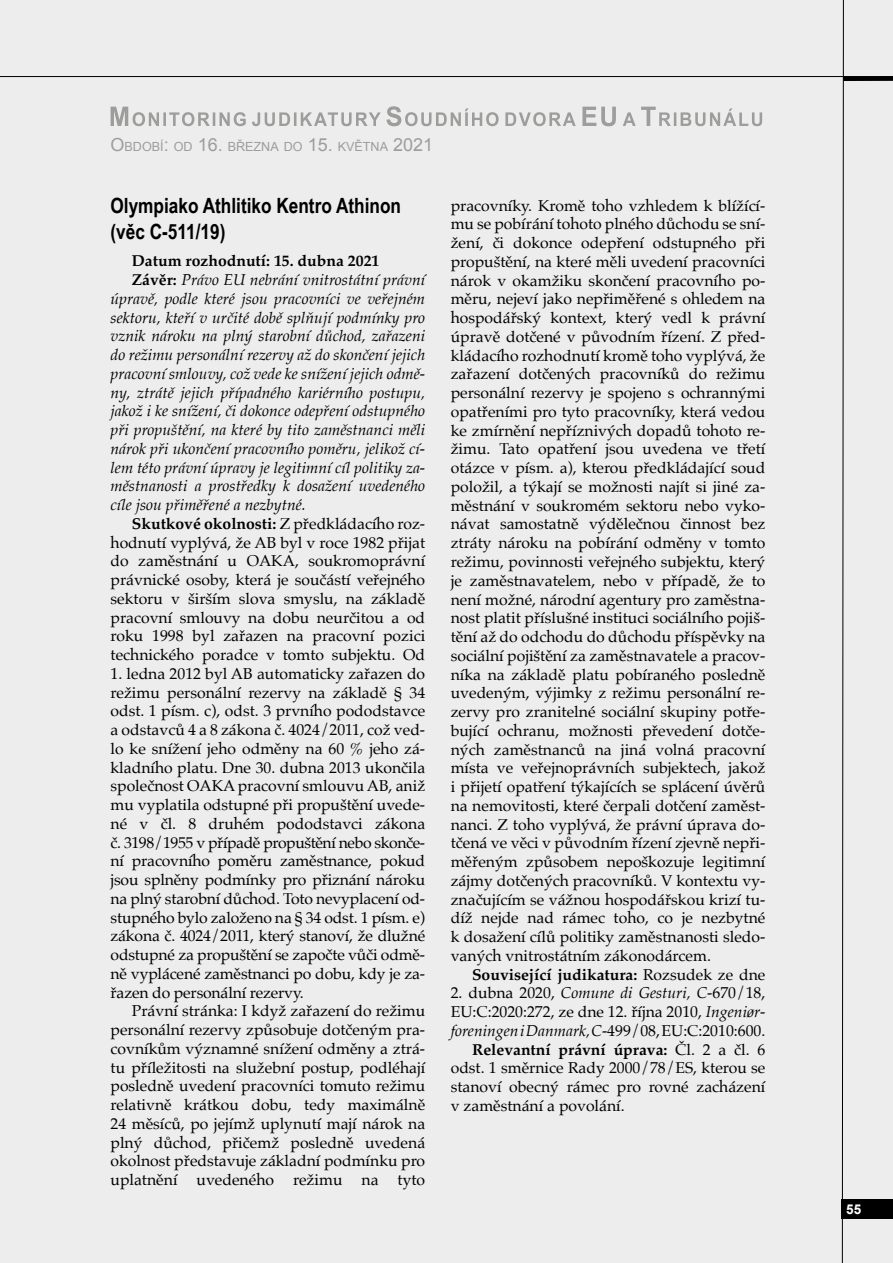
<style>
.page{position:relative;width:893px;height:1263px;background:#ededed}
.page>*{position:absolute;margin:0;border:0;box-sizing:border-box;transform-origin:0 0}
.titulek_14_17{font:700 21px/25.5px "Arial Narrow";color:#000}
.t1{font:15.75px/18.8px "Palatino";color:#000;text-align:justify}
.t2{font:italic 15.75px/18.8px "Palatino";color:#000;text-align:justify}
.t3{font:700 15.75px "Palatino";color:#000}
.text_paginace{font:700 13.5px "Arial";color:#fff}
.titulek_obdobi{font:12.6px "Arial";color:#9d9d9c}
.s1{font-size:18px}
.s2{font-weight:700;font-style:normal}
.s3{font-weight:700}
.s4{font-weight:400}
.s5{font-style:italic}
</style>
<div class="page">
<svg style="left:842px;top:0;width:2px;height:1263px;background:#767676"></svg>
<hr style="left:843px;top:77px;width:50px;height:4px;background:#000">
<div style="left:842px;top:1199px;width:51px;height:19px;background:#000"></div>
<hr style="left:0;top:76px;width:893px;height:1px;background:#000">
<svg style="left:111px;top:106px;width:651px;height:20px"></svg>
<p class="titulek_obdobi" style="left:111px;top:139px;width:324px"><span class="s1">O</span>BDOBÍ<span class="s1">:</span> OD <span class="s1">16.</span> BŘEZNA DO <span class="s1">15.</span> KVĚTNA <span class="s1">2021</span></p>
<p class="titulek_14_17" style="left:111px;top:192px;width:292px">Olympiako Athlitiko Kentro Athinon (věc C‑511/19)</p>
<p class="t3" style="left:132px;top:247px;width:249px">Datum rozhodnutí: 15. dubna 2021</p>
<p class="t2" style="left:111px;top:270px;width:316px;text-indent:21px"><span class="s2">Závěr:</span> Právo EU nebrání vnitrostátní právní úpravě, podle které jsou pracovníci ve veřejném sektoru, kteří v určité době splňují podmínky pro vznik nároku na plný starobní důchod, zařazeni do režimu personální rezervy až do skončení jejich pracovní smlouvy, což vede ke snížení jejich odmě&shy;ny, ztrátě jejich případného kariérního postupu, jakož i ke snížení, či dokonce odepření odstupného při propuštění, na které by tito zaměstnanci měli nárok při ukončení pracovního poměru, jelikož cí&shy;lem této právní úpravy je legitimní cíl politiky za&shy;městnanosti a prostředky k dosažení uvedeného cíle jsou přiměřené a nezbytné.</p>
<p class="t1" style="left:111px;top:514px;width:316px;text-indent:21px"><span class="s3">Skutkové okolnosti:</span> Z předkládacího roz&shy;hodnutí vyplývá, že AB byl v roce 1982 přijat do zaměstnání u OAKA, soukromoprávní právnické osoby, která je součástí veřejného sektoru v širším slova smyslu, na základě pracovní smlouvy na dobu neurčitou a od roku 1998 byl zařazen na pracovní pozici technického poradce v tomto subjektu. Od</p>
<p class="t1" style="left:111px;top:664px;width:316px">1. ledna 2012 byl AB automaticky zařazen do režimu personální rezervy na základě § 34 odst. 1 písm. c), odst. 3 prvního pododstavce a odstavců 4 a 8 zákona č. 4024/2011, což ved&shy;lo ke snížení jeho odměny na 60 % jeho zá&shy;kladního platu. Dne 30. dubna 2013 ukončila společnost OAKApracovní smlouvu AB, aniž mu vyplatila odstupné při propuštění uvede&shy;né v čl. 8 druhém pododstavci zákona č. 3198/1955 v případě propuštění nebo skonče&shy;ní pracovního poměru zaměstnance, pokud jsou splněny podmínky pro přiznání nároku na plný starobní důchod. Toto nevyplacení od&shy;stupného bylo založeno na § 34 odst. 1 písm. e) zákona č. 4024/2011, který stanoví, že dlužné odstupné za propuštění se započte vůči odmě&shy;ně vyplácené zaměstnanci po dobu, kdy je za&shy;řazen do personální rezervy.</p>
<p class="t1" style="left:111px;top:1001px;width:316px;text-indent:21px">Právní stránka: I když zařazení do režimu personální rezervy způsobuje dotčeným pra&shy;covníkům významné snížení odměny a ztrá&shy;tu příležitosti na služební postup, podléhají posledně uvedení pracovníci tomuto režimu relativně krátkou dobu, tedy maximálně 24 měsíců, po jejímž uplynutí mají nárok na plný důchod, přičemž posledně uvedená okolnost představuje základní podmínku pro uplatnění uvedeného režimu na tyto</p>
<p class="t1" style="left:451px;top:196px;width:316px">pracovníky. Kromě toho vzhledem k blížící&shy;mu se pobírání tohoto plného důchodu se sní&shy;žení, či dokonce odepření odstupného při propuštění, na které měli uvedení pracovníci nárok v okamžiku skončení pracovního po&shy;měru, nejeví jako nepřiměřené s ohledem na hospodářský kontext, který vedl k právní úpravě dotčené v původním řízení. Z před&shy;kládacího rozhodnutí kromě toho vyplývá, že zařazení dotčených pracovníků do režimu personální rezervy je spojeno s ochrannými opatřeními pro tyto pracovníky, která vedou ke zmírnění nepříznivých dopadů tohoto re&shy;žimu. Tato opatření jsou uvedena ve třetí otázce v písm. a), kterou předkládající soud položil, a týkají se možnosti najít si jiné za&shy;městnání v soukromém sektoru nebo vyko&shy;návat samostatně výdělečnou činnost bez ztráty nároku na pobírání odměny v tomto režimu, povinnosti veřejného subjektu, který je zaměstnavatelem, nebo v případě, že to není možné, národní agentury pro zaměstna&shy;nost platit příslušné instituci sociálního pojiš&shy;tění až do odchodu do důchodu příspěvky na sociální pojištění za zaměstnavatele a pracov&shy;níka na základě platu pobíraného posledně uvedeným, výjimky z režimu personální re&shy;zervy pro zranitelné sociální skupiny potře&shy;bující ochranu, možnosti převedení dotče&shy;ných zaměstnanců na jiná volná pracovní místa ve veřejnoprávních subjektech, jakož i přijetí opatření týkajících se splácení úvěrů na nemovitosti, které čerpali dotčení zaměst&shy;nanci. Z toho vyplývá, že právní úprava do&shy;tčená ve věci v původním řízení zjevně nepři&shy;měřeným způsobem nepoškozuje legitimní zájmy dotčených pracovníků. V kontextu vy&shy;značujícím se vážnou hospodářskou krizí tu&shy;díž nejde nad rámec toho, co je nezbytné k dosažení cílů politiky zaměstnanosti sledo&shy;vaných vnitrostátním zákonodárcem.</p>
<p class="t3" style="left:472px;top:961px;width:295px">Související judikatura: <span class="s4">Rozsudek ze dne</span></p>
<p class="t1" style="left:451px;top:983px;width:316px">2. dubna 2020, <span class="s5">Comune di Gesturi, C</span>‑670/18, EU:C:2020:272, ze dne 12. října 2010, <span class="s5">Ingeniør&shy;foreningen iDanmark, C</span>‑499/08,EU:C:2010:600.</p>
<p class="t1" style="left:451px;top:1040px;width:316px;text-indent:21px"><span class="s3">Relevantní právní úprava:</span> Čl. 2 a čl. 6 odst. 1 směrnice Rady 2000/78/ES, kterou se stanoví obecný rámec pro rovné zacházení v zaměstnání a povolání.</p>
<p class="text_paginace" style="left:846px;top:1200px;width:17px">55</p>
</div>
